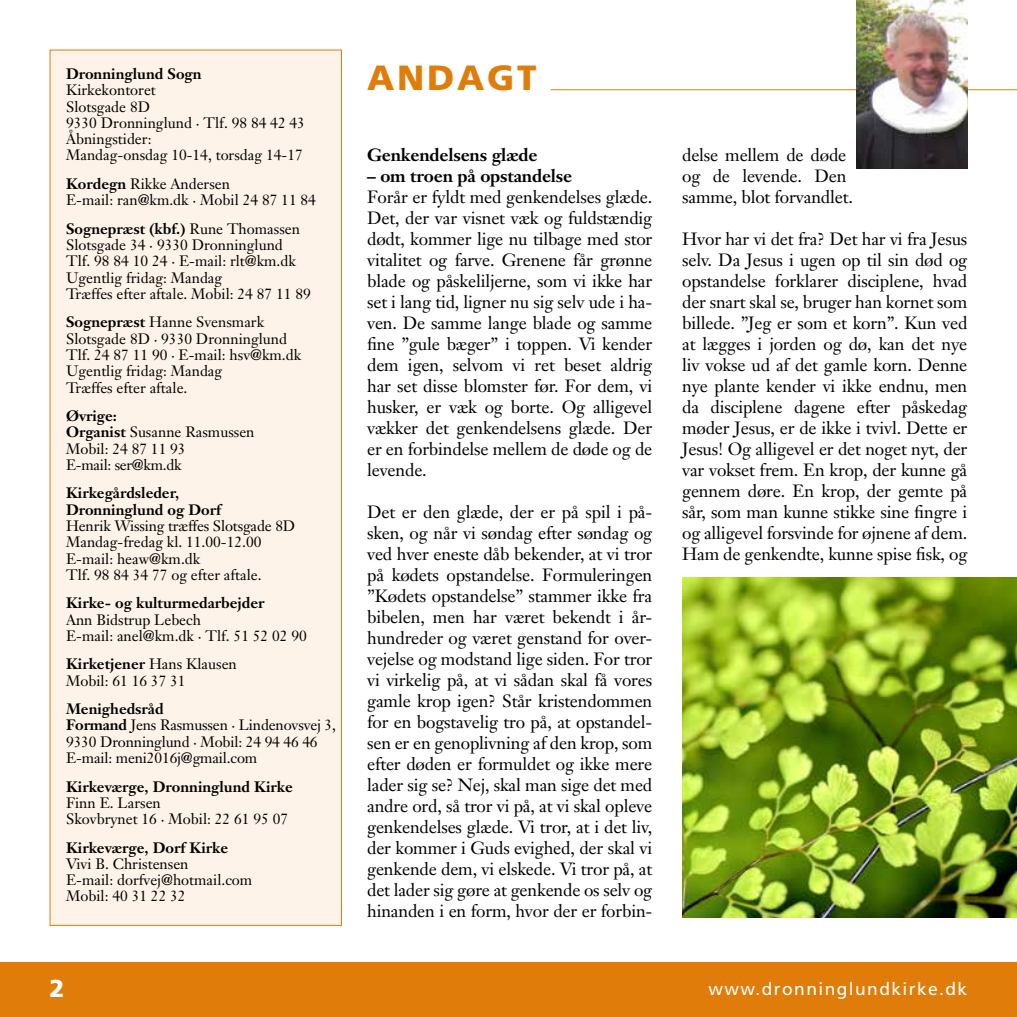
<style>
.page{position:relative;width:1017px;height:1017px;background:#fff}
.page>*{position:absolute;margin:0;border:0;box-sizing:border-box;transform-origin:0 0}
.t1{font:900 35px "Frutiger";letter-spacing:.08em;color:#e07d0a}
.t2{font:900 24.5px "Frutiger";color:#fff}
.t3{font:17.5px/21px "Janson Text";letter-spacing:-.01em;color:#000;text-align:justify}
.t4{font:700 17.5px "Janson Text";letter-spacing:-.01em;color:#000}
.t5{font:17.5px "Frutiger";letter-spacing:.08em;color:#fff}
.t6{font:14.88px/16.3px "Janson Text";color:#000}
.t7{font:700 14.88px/16.3px "Janson Text";color:#000}
.s1{font-weight:700}
</style>
<div class="page">
<div style="left:0;top:962px;width:1017px;height:55px;background:#e07d0a"></div>
<div style="left:50px;top:50px;width:292px;height:876px;background:#fdf3e8;border:1px solid #e07d0a"></div>
<hr style="left:551px;top:89px;width:466px;height:1px;background:#e07d0a">
<img style="left:856px;top:0;width:111px;height:168px">
<img style="left:682px;top:578px;width:335px;height:339px">
<p class="t7" style="left:66px;top:66px;width:137px">Dronninglund Sogn</p>
<p class="t6" style="left:66px;top:82px;width:240px">Kirkekontoret<br>Slotsgade 8D<br>9330 Dronninglund · Tlf. 98 84 42 43<br>Åbningstider:<br>Mandag-onsdag 10-14, torsdag 14-17</p>
<p class="t6" style="left:66px;top:176px;width:251px"><span class="s1">Kordegn</span> Rikke Andersen<br>E-mail: ran@km.dk · Mobil 24 87 11 84</p>
<p class="t6" style="left:66px;top:220px;width:246px"><span class="s1">Sognepræst (kbf.)</span> Rune Thomassen Slotsgade 34 · 9330 Dronninglund Tlf. 98 84 10 24 · E-mail: rlt@km.dk Ugentlig fridag: Mandag<br>Træffes efter aftale. Mobil: 24 87 11 89</p>
<p class="t6" style="left:66px;top:314px;width:237px"><span class="s1">Sognepræst</span> Hanne Svensmark<br>Slotsgade 8D · 9330 Dronninglund<br>Tlf. 24 87 11 90 · E-mail: hsv@km.dk<br>Ugentlig fridag: Mandag<br>Træffes efter aftale.</p>
<p class="t6" style="left:66px;top:408px;width:190px"><span class="s1">Øvrige:<br>Organist</span> Susanne Rasmussen<br>Mobil: 24 87 11 93<br>E-mail: ser@km.dk</p>
<p class="t7" style="left:66px;top:485px;width:156px">Kirkegårdsleder,<br>Dronninglund og Dorf</p>
<p class="t6" style="left:66px;top:518px;width:231px">Henrik Wissing træffes Slotsgade 8D<br>Mandag-fredag kl. 11.00-12.00<br>E-mail: heaw@km.dk<br>Tlf. 98 84 34 77 og efter aftale.</p>
<p class="t7" style="left:66px;top:595px;width:200px">Kirke- og kulturmedarbejder</p>
<p class="t6" style="left:66px;top:611px;width:242px">Ann Bidstrup Lebech<br>E-mail: anel@km.dk · Tlf. 51 52 02 90</p>
<p class="t6" style="left:66px;top:656px;width:172px"><span class="s1">Kirketjener</span> Hans Klausen<br>Mobil: 61 16 37 31</p>
<p class="t6" style="left:66px;top:701px;width:271px"><span class="s1">Menighedsråd<br>Formand</span> Jens Rasmussen · Lindenovsvej 3,<br>9330 Dronninglund · Mobil: 24 94 46 46<br>E-mail: meni2016j@gmail.com</p>
<p class="t7" style="left:66px;top:778px;width:228px">Kirkeværge, Dronninglund Kirke</p>
<p class="t6" style="left:66px;top:794px;width:224px">Finn E. Larsen<br>Skovbrynet 16 · Mobil: 22 61 95 07</p>
<p class="t7" style="left:66px;top:839px;width:164px">Kirkeværge, Dorf Kirke</p>
<p class="t6" style="left:66px;top:855px;width:188px">Vivi B. Christensen<br>E-mail: dorfvej@hotmail.com<br>Mobil: 40 31 22 32</p>
<h1 class="t1" style="left:367px;top:56px;width:171px">ANDAGT</h1>
<p class="t4" style="left:367px;top:143px;width:172px">Genkendelsens glæde</p>
<p class="t4" style="left:367px;top:164px;width:207px">– om troen på opstandelse</p>
<p class="t3" style="left:367px;top:186px;width:287px">Forår er fyldt med genkendelses glæde.<br>Det, der var visnet væk og fuldstændig dødt, kommer lige nu tilbage med stor vitalitet og farve. Grenene får grønne blade og påskeliljerne, som vi ikke har set i lang tid, ligner nu sig selv ude i ha&shy;ven. De samme lange blade og samme fine ”gule bæger” i toppen. Vi kender dem igen, selvom vi ret beset aldrig har set disse blomster før. For dem, vi husker, er væk og borte. Og alligevel vækker det genkendelsens glæde. Der er en forbindelse mellem de døde og de levende.</p>
<p class="t3" style="left:367px;top:501px;width:287px">Det er den glæde, der er på spil i på&shy;sken, og når vi søndag efter søndag og ved hver eneste dåb bekender, at vi tror på kødets opstandelse. Formuleringen ”Kødets opstandelse” stammer ikke fra bibelen, men har været bekendt i år&shy;hundreder og været genstand for over&shy;vejelse og modstand lige siden. For tror vi virkelig på, at vi sådan skal få vores gamle krop igen? Står kristendommen for en bogstavelig tro på, at opstandel&shy;sen er en genoplivning af den krop, som efter døden er formuldet og ikke mere lader sig se? Nej, skal man sige det med andre ord, så tror vi på, at vi skal opleve genkendelses glæde. Vi tror, at i det liv, der kommer i Guds evighed, der skal vi genkende dem, vi elskede. Vi tror på, at det lader sig gøre at genkende os selv og hinanden i en form, hvor der er forbin-</p>
<p class="t3" style="left:682px;top:144px;width:172px;text-align:left">delse mellem de døde og de levende. Den samme, blot forvandlet.</p>
<p class="t3" style="left:682px;top:228px;width:287px">Hvor har vi det fra? Det har vi fra Jesus selv. Da Jesus i ugen op til sin død og opstandelse forklarer disciplene, hvad der snart skal se, bruger han kornet som billede. ”Jeg er som et korn”. Kun ved at lægges i jorden og dø, kan det nye liv vokse ud af det gamle korn. Denne nye plante kender vi ikke endnu, men da disciplene dagene efter påskedag møder Jesus, er de ikke i tvivl. Dette er Jesus! Og alligevel er det noget nyt, der var vokset frem. En krop, der kunne gå gennem døre. En krop, der gemte på sår, som man kunne stikke sine fingre i og alligevel forsvinde for øjnene af dem.<br>Ham de genkendte, kunne spise fisk, og</p>
<h2 class="t2" style="left:50px;top:974px;width:16px">2</h2>
<p class="t5" style="left:709px;top:978px;width:260px">www.dronninglundkirke.dk</p>
</div>
